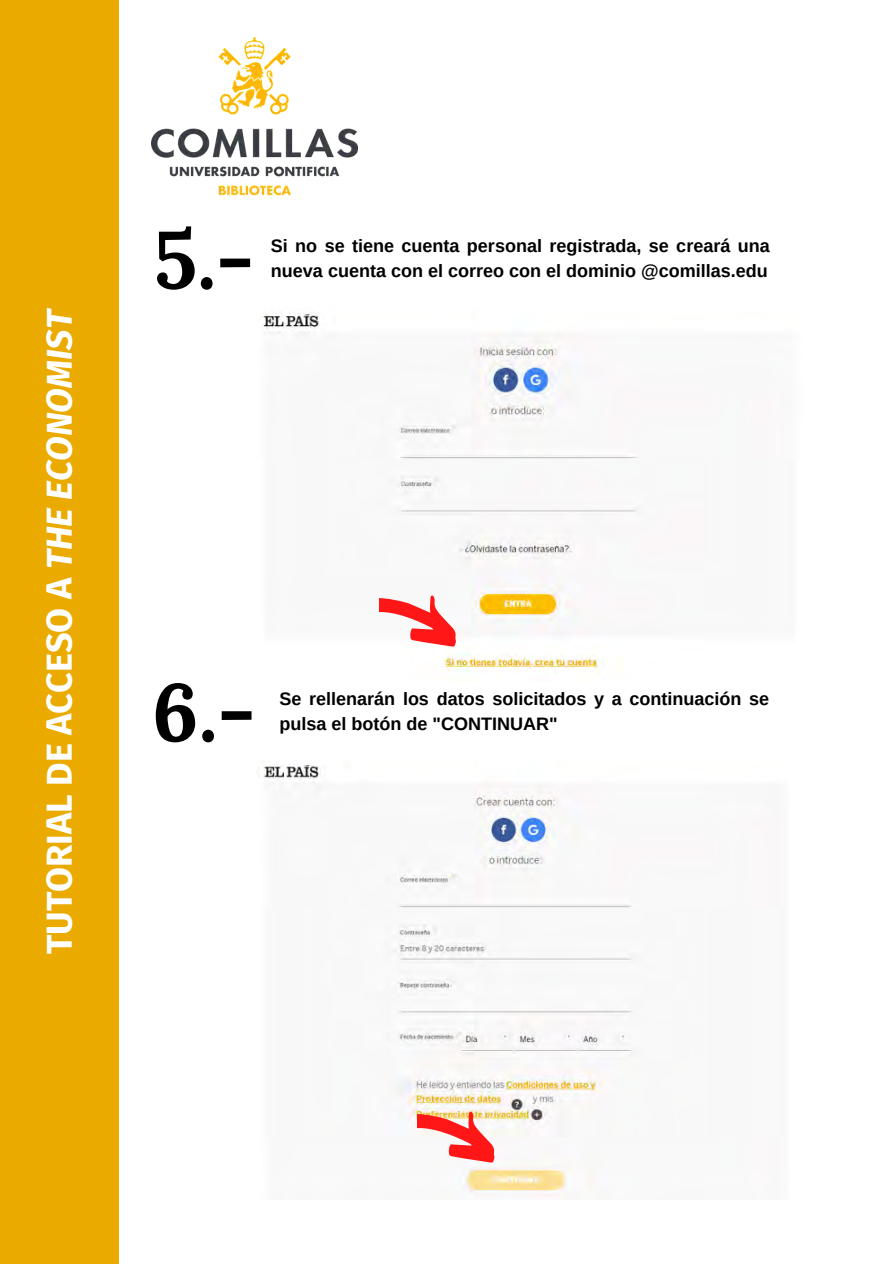
<style>
.page{position:relative;width:894px;height:1264px;background:#fff}
.page>*{position:absolute;margin:0;border:0;box-sizing:border-box;transform-origin:0 0}
.t1{font:700 81px "Lora";color:#000}
.t2{font:700 36px "Fira Sans";color:#fff}
.t3{font:700 18px/24.8px "Arimo";color:#000}
.s1{font-style:italic}
</style>
<div class="page">
<div style="left:0;top:0;width:119px;height:1263px;background:#eaaa00"></div>
<img style="left:151px;top:37px;width:206px;height:159px">
<img style="left:262px;top:313px;width:377px;height:366px">
<svg style="left:379px;top:595px;width:76px;height:74px"></svg>
<img style="left:263px;top:764px;width:372px;height:435px">
<svg style="left:417px;top:1111px;width:77px;height:74px"></svg>
<p class="t2" style="left:38px;top:954px;width:647px;rotate:-90deg">TUTORIAL DE ACCESO A <span class="s1">THE ECONOMIST</span></p>
<p class="t1" style="left:153px;top:207px;width:102px">5.-</p>
<p class="t3" style="left:271px;top:233px;width:500px">Si no se tiene cuenta personal registrada, se creará una nueva cuenta con el correo con el dominio @comillas.edu</p>
<p class="t1" style="left:152px;top:659px;width:105px">6.-</p>
<p class="t3" style="left:279px;top:686px;width:491px">Se rellenarán los datos solicitados y a continuación se pulsa el botón de "CONTINUAR"</p>
</div>
